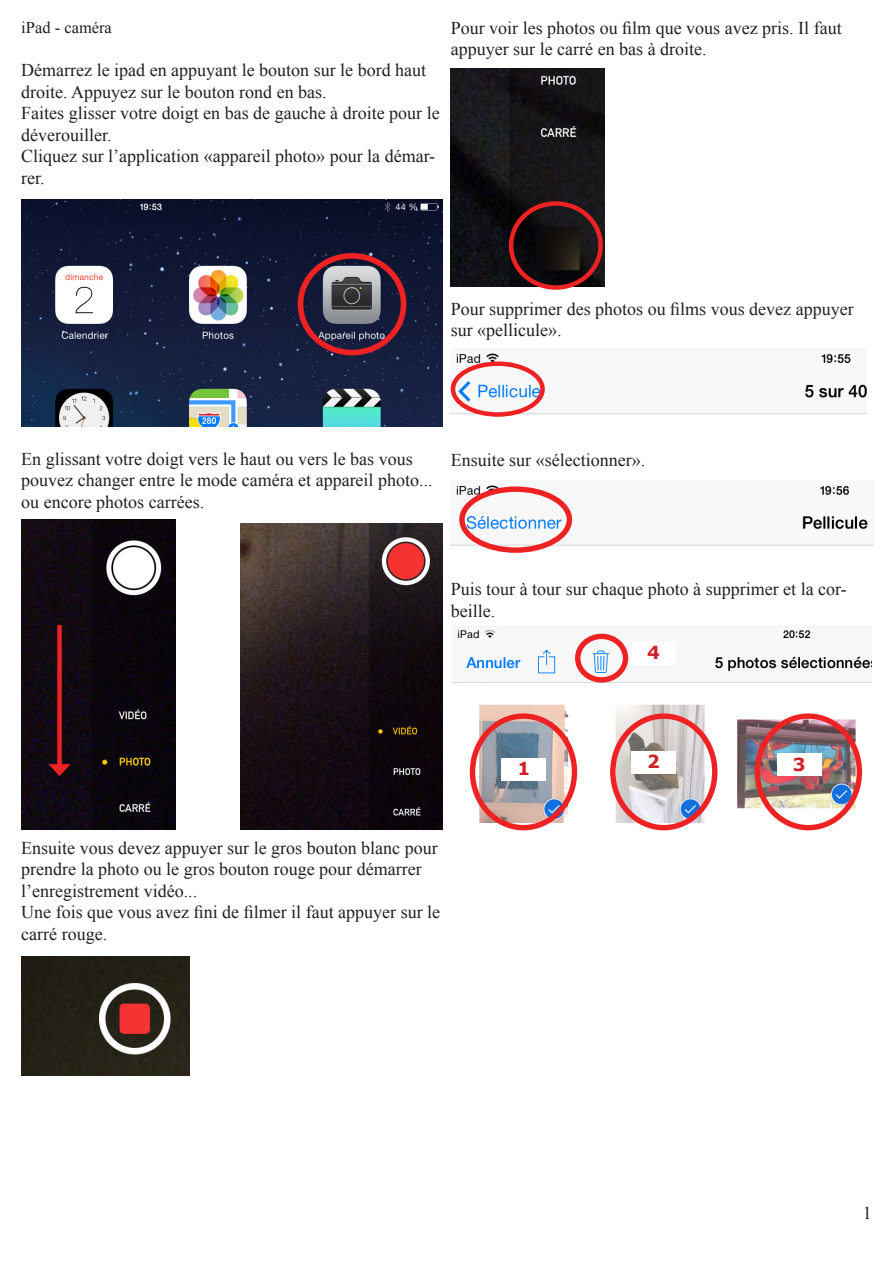
<style>
.page{position:relative;width:893px;height:1263px;background:#fff}
.page>*{position:absolute;margin:0;border:0;box-sizing:border-box;transform-origin:0 0}
.t1{font:18px/21.6px "Times New Roman";color:#231f20}
.t2{font:700 18px "Verdana";color:#cd2027}
.t3{font:16.5px "Times New Roman";color:#231f20}
</style>
<div class="page">
<img style="left:21px;top:200px;width:421px;height:226px">
<div style="left:298px;top:253px;width:108px;height:102px;border:6px solid #ee2123;border-radius:50%"></div>
<img style="left:21px;top:520px;width:155px;height:309px">
<img style="left:241px;top:523px;width:201px;height:306px">
<div style="left:57px;top:625px;width:5px;height:143px;background:#ee2123"></div>
<svg style="left:48px;top:764px;width:23px;height:12px"></svg>
<img style="left:21px;top:957px;width:168px;height:119px">
<img style="left:451px;top:68px;width:153px;height:219px">
<div style="left:509px;top:201px;width:94px;height:89px;border:4px solid #ee2123;border-radius:50%"></div>
<img style="left:451px;top:353px;width:415px;height:64px">
<div style="left:451px;top:361px;width:94px;height:56px;border:4px solid #ee2123;border-radius:50%"></div>
<img style="left:451px;top:485px;width:422px;height:68px">
<div style="left:459px;top:486px;width:113px;height:67px;border:5px solid #ee2123;border-radius:50%"></div>
<img style="left:453px;top:629px;width:419px;height:202px">
<div style="left:610px;top:713px;width:107px;height:117px;border:5px solid #ee2123;border-radius:50%"></div>
<div style="left:575px;top:634px;width:53px;height:49px;border:5px solid #ee2123;border-radius:50%"></div>
<div style="left:470px;top:713px;width:107px;height:117px;border:5px solid #ee2123;border-radius:50%"></div>
<div style="left:755px;top:713px;width:107px;height:117px;border:5px solid #ee2123;border-radius:50%"></div>
<div style="left:502px;top:758px;width:44px;height:22px;background:#fff"></div>
<div style="left:631px;top:752px;width:45px;height:22px;background:#fff"></div>
<div style="left:777px;top:754px;width:44px;height:22px;background:#fff"></div>
<div style="left:631px;top:642px;width:45px;height:22px;background:#fff"></div>
<p class="t3" style="left:21px;top:16px;width:92px">iPad - caméra</p>
<p class="t1" style="left:21px;top:59px;width:406px">Démarrez le ipad en appuyant le bouton sur le bord haut droite. Appuyez sur le bouton rond en bas.</p>
<p class="t1" style="left:21px;top:102px;width:420px">Faites glisser votre doigt en bas de gauche à droite pour le déverouiller.</p>
<p class="t1" style="left:21px;top:145px;width:416px">Cliquez sur l’application «appareil photo» pour la démar&shy;rer.</p>
<p class="t1" style="left:451px;top:17px;width:392px">Pour voir les photos ou film que vous avez pris. Il faut appuyer sur le carré en bas à droite.</p>
<p class="t1" style="left:451px;top:297px;width:404px">Pour supprimer des photos ou films vous devez appuyer sur «pellicule».</p>
<p class="t1" style="left:21px;top:448px;width:413px">En glissant votre doigt vers le haut ou vers le bas vous pouvez changer entre le mode caméra et appareil photo... ou encore photos carrées.</p>
<p class="t1" style="left:451px;top:449px;width:196px">Ensuite sur «sélectionner».</p>
<p class="t1" style="left:451px;top:578px;width:398px">Puis tour à tour sur chaque photo à supprimer et la cor&shy;beille.</p>
<p class="t2" style="left:647px;top:640px;width:14px">4</p>
<p class="t1" style="left:21px;top:836px;width:418px">Ensuite vous devez appuyer sur le gros bouton blanc pour prendre la photo ou le gros bouton rouge pour démarrer l’enregistrement vidéo...</p>
<p class="t1" style="left:21px;top:901px;width:420px">Une fois que vous avez fini de filmer il faut appuyer sur le carré rouge.</p>
<p class="t2" style="left:517px;top:755px;width:14px">1</p>
<p class="t2" style="left:647px;top:749px;width:14px">2</p>
<p class="t2" style="left:793px;top:751px;width:14px">3</p>
<p class="t1" style="left:863px;top:1202px;width:10px">1</p>
</div>
